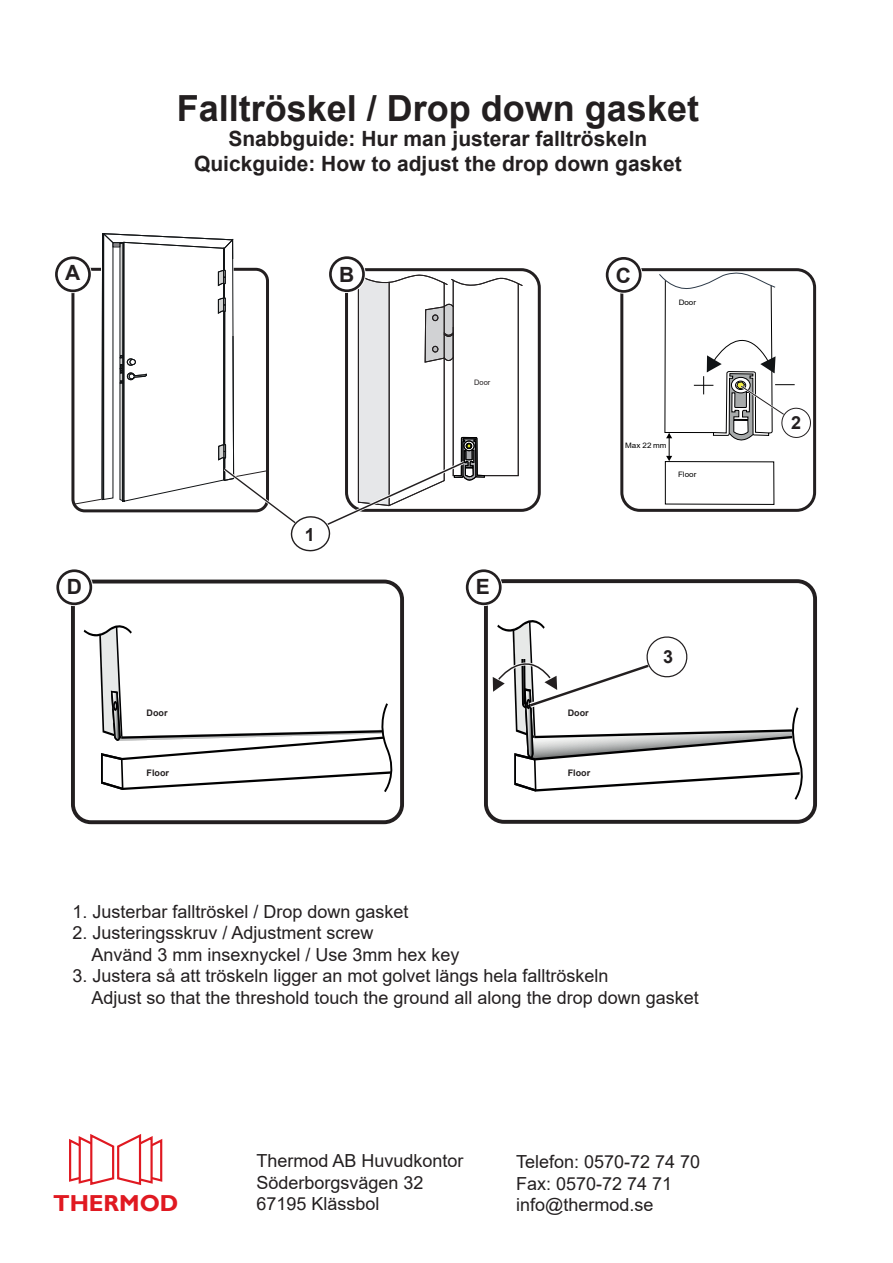
<style>
.page{position:relative;width:893px;height:1263px;background:#fff}
.page>*{position:absolute;margin:0;border:0;box-sizing:border-box;transform-origin:0 0}
.t1{font:700 36px "Arial";color:#231f20}
.t2{font:700 23.1px "Gill Sans";color:#e01921}
.t3{font:700 21px/25.2px "Arial";color:#231f20;text-align:center}
.t4{font:18px/21.6px "Arial";color:#231f20}
.t5{font:700 18px "Arial";color:#231f20}
.t6{font:700 9px "Arial";color:#231f20}
.t7{font:7.5px "Arial";color:#000001;scale:1.07 1}
.t8{font:7.5px "Arial";color:#231f20}
</style>
<div class="page">
<svg style="left:69px;top:1134px;width:94px;height:52px"></svg>
<div style="left:54px;top:256px;width:38px;height:37px;border:4px solid #fff;border-radius:50%"></div>
<div style="left:55px;top:256px;width:36px;height:36px;border:3px solid #231f20;border-radius:50%"></div>
<div style="left:345px;top:268px;width:196px;height:244px;border:3px solid #231f20;border-radius:18px"></div>
<svg style="left:72px;top:233px;width:450px;height:319px"></svg>
<div style="left:620px;top:268px;width:196px;height:244px;border:3px solid #231f20;border-radius:18px"></div>
<div style="left:665px;top:461px;width:109px;height:44px;border:1px solid #000001"></div>
<svg style="left:659px;top:268px;width:154px;height:193px"></svg>
<div style="left:607px;top:258px;width:33px;height:33px;background:#fff;border-radius:50%"></div>
<div style="left:605px;top:256px;width:37px;height:38px;border:4px solid #fff;border-radius:50%"></div>
<div style="left:606px;top:257px;width:36px;height:36px;border:3px solid #231f20;border-radius:50%"></div>
<div style="left:71px;top:580px;width:333px;height:244px;border:4px solid #231f20;border-radius:18px"></div>
<svg style="left:84px;top:619px;width:316px;height:174px"></svg>
<div style="left:58px;top:571px;width:33px;height:33px;background:#fff;border-radius:50%"></div>
<div style="left:55px;top:568px;width:38px;height:38px;border:4px solid #fff;border-radius:50%"></div>
<div style="left:56px;top:569px;width:36px;height:36px;border:3px solid #231f20;border-radius:50%"></div>
<div style="left:484px;top:579px;width:333px;height:245px;border:4px solid #231f20;border-radius:18px"></div>
<svg style="left:493px;top:620px;width:310px;height:180px"></svg>
<div style="left:467px;top:571px;width:33px;height:33px;background:#fff;border-radius:50%"></div>
<div style="left:465px;top:568px;width:37px;height:38px;border:4px solid #fff;border-radius:50%"></div>
<div style="left:466px;top:569px;width:36px;height:36px;border:3px solid #231f20;border-radius:50%"></div>
<p class="t3" style="left:65px;top:260px;width:17px">A</p>
<p class="t3" style="left:67px;top:574px;width:17px">D</p>
<h1 class="t1" style="left:177px;top:83px;width:524px">Falltröskel / Drop down gasket</h1>
<p class="t3" style="left:194px;top:126px;width:489px">Snabbguide: Hur man justerar falltröskeln<br>Quickguide: How to adjust the drop down gasket</p>
<p class="t6" style="left:147px;top:706px;width:22px">Door</p>
<p class="t6" style="left:147px;top:767px;width:24px">Floor</p>
<p class="t3" style="left:339px;top:262px;width:17px">B</p>
<p class="t5" style="left:305px;top:522px;width:12px">1</p>
<p class="t8" style="left:474px;top:377px;width:18px">Door</p>
<p class="t3" style="left:476px;top:574px;width:16px">E</p>
<p class="t3" style="left:616px;top:263px;width:17px">C</p>
<p class="t7" style="left:679px;top:297px;width:18px">Door</p>
<p class="t7" style="left:625px;top:441px;width:40px">Max 22 mm</p>
<p class="t7" style="left:678px;top:469px;width:19px">Floor</p>
<p class="t6" style="left:568px;top:706px;width:22px">Door</p>
<p class="t6" style="left:568px;top:767px;width:24px">Floor</p>
<p class="t5" style="left:663px;top:644px;width:12px">3</p>
<p class="t4" style="left:72px;top:900px;width:338px">1. Justerbar falltröskel / Drop down gasket</p>
<p class="t4" style="left:91px;top:922px;width:370px;text-indent:-19px">2. Justeringsskruv / Adjustment screw<br>Använd 3 mm insexnyckel / Use 3mm hex key</p>
<p class="t4" style="left:91px;top:965px;width:609px;text-indent:-19px">3. Justera så att tröskeln ligger an mot golvet längs hela falltröskeln<br>Adjust so that the threshold touch the ground all along the drop down gasket</p>
<p class="t2" style="left:53px;top:1189px;width:127px">THERMOD</p>
<p class="t4" style="left:256px;top:1150px;width:209px">Thermod AB Huvudkontor<br>Söderborgsvägen 32<br>67195 Klässbol</p>
<p class="t4" style="left:516px;top:1151px;width:186px">Telefon: 0570-72 74 70<br>Fax: 0570-72 74 71 info@thermod.se</p>
<p class="t5" style="left:791px;top:410px;width:12px">2</p>
</div>
